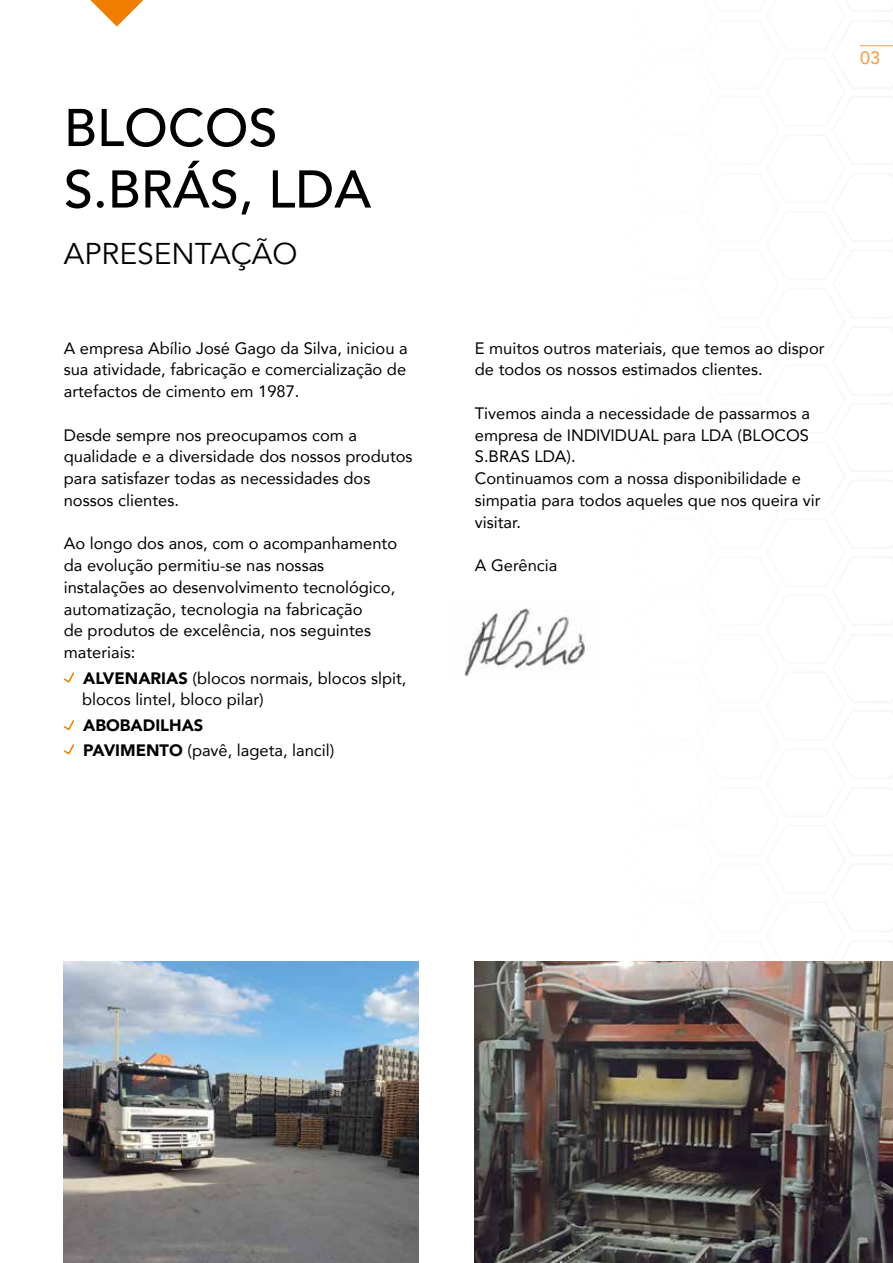
<style>
.page{position:relative;width:893px;height:1263px;background:#fff}
.page>*{position:absolute;margin:0;border:0;box-sizing:border-box;transform-origin:0 0}
.t1{font:500 52.5px/61.5px "Avenir";color:#000}
.t2{font:30px "Avenir";color:#000}
.t3{font:500 18px "Avenir";color:#f5a04c}
.t4{font:16.5px/21.8px "Avenir";color:#000}
.t5{font:900 16.5px/25.5px "Avenir";color:#000}
.s1{font-weight:900}
.s2{font-weight:400}
</style>
<div class="page">
<svg style="left:90px;top:0;width:53px;height:27px"></svg>
<svg style="left:63px;top:672px;width:12px;height:11px"></svg>
<svg style="left:63px;top:720px;width:12px;height:10px"></svg>
<svg style="left:63px;top:744px;width:12px;height:11px"></svg>
<img style="left:464px;top:608px;width:121px;height:69px">
<img style="left:475px;top:961px;width:418px;height:301px">
<img style="left:64px;top:961px;width:354px;height:301px">
<hr style="left:860px;top:45px;width:33px;height:1px;background:#f5a04c">
<h1 class="t1" style="left:64px;top:94px;width:309px">BLOCOS<br>S.BRÁS, LDA</h1>
<h2 class="t2" style="left:64px;top:236px;width:235px">APRESENTAÇÃO</h2>
<p class="t4" style="left:64px;top:336px;width:345px;text-align:justify">A empresa Abílio José Gago da Silva, iniciou a sua atividade, fabricação e comercialização de artefactos de cimento em 1987.</p>
<p class="t4" style="left:64px;top:423px;width:350px">Desde sempre nos preocupamos com a qualidade e a diversidade dos nossos produtos para satisfazer todas as necessidades dos nossos clientes.</p>
<p class="t4" style="left:64px;top:532px;width:335px">Ao longo dos anos, com o acompanhamento da evolução permitiu-se nas nossas instalações ao desenvolvimento tecnológico, automatização, tecnologia na fabricação<br>de produtos de excelência, nos seguintes materiais:</p>
<p class="t4" style="left:82px;top:666px;width:326px"><span class="s1">ALVENARIAS</span> (blocos normais, blocos slpit, blocos lintel, bloco pilar)</p>
<p class="t5" style="left:83px;top:712px;width:253px">ABOBADILHAS<br>PAVIMENTO <span class="s2">(pavê, lageta, lancil)</span></p>
<p class="t3" style="left:860px;top:42px;width:22px">03</p>
<p class="t4" style="left:475px;top:336px;width:351px">E muitos outros materiais, que temos ao dispor de todos os nossos estimados clientes.</p>
<p class="t4" style="left:475px;top:402px;width:347px">Tivemos ainda a necessidade de passarmos a empresa de INDIVIDUAL para LDA (BLOCOS<br>S.BRAS LDA).<br>Continuamos com a nossa disponibilidade e simpatia para todos aqueles que nos queira vir visitar.</p>
<p class="t4" style="left:475px;top:554px;width:84px">A Gerência</p>
</div>
